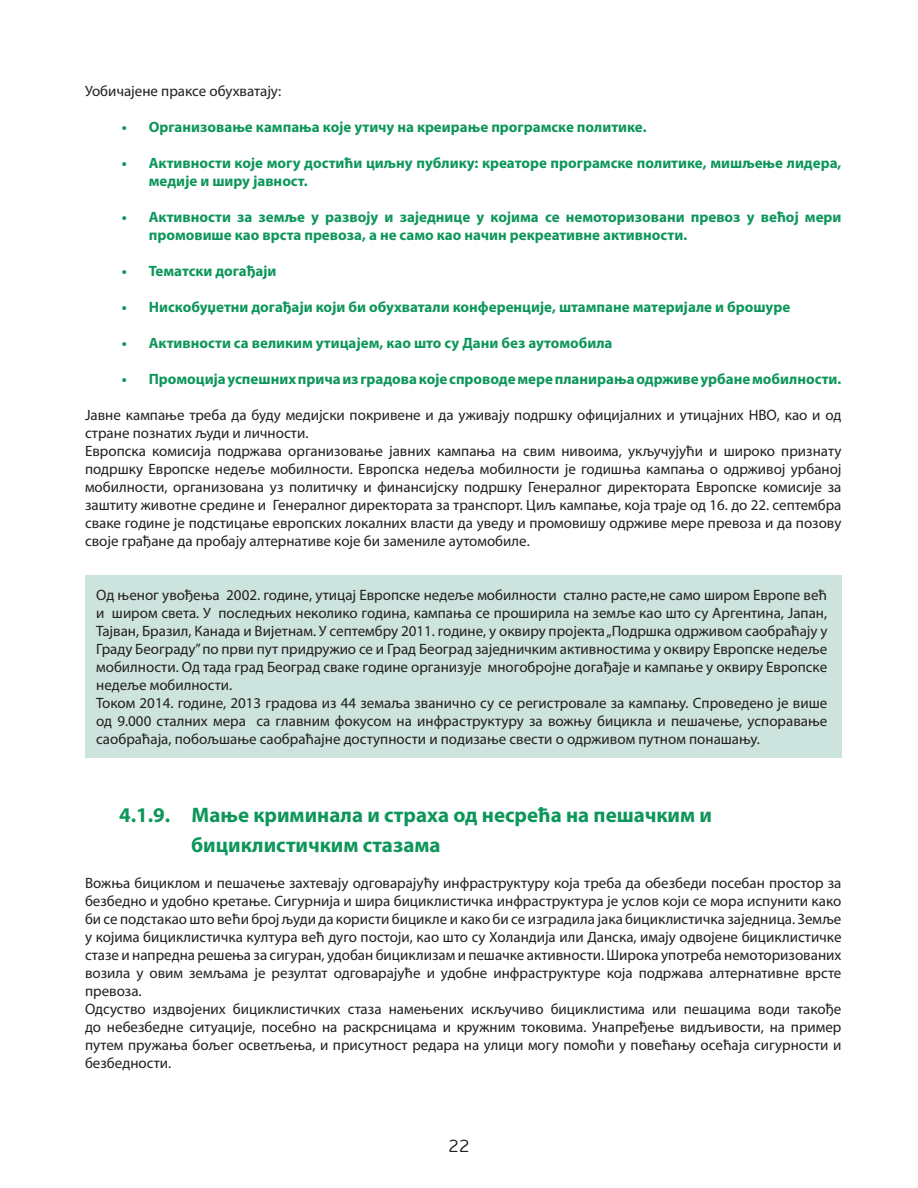
<style>
.page{position:relative;width:918px;height:1188px;background:#fff}
.page>*{position:absolute;margin:0;border:0;box-sizing:border-box;transform-origin:0 0}
.Podnaslovi{font:700 21px "Myriad Pro";color:#0d965a}
.t1{font:300 18px "PF Beau Sans Pro";color:#231f20}
.Obican_tekst{font:15px/18px "Myriad Pro";color:#231f20;text-align:justify}
.nabrajanje{font:700 15px/18px "Myriad Pro";color:#0d965a}
</style>
<div class="page">
<div style="left:85px;top:575px;width:756px;height:183px;background:#cde3de"></div>
<p class="Obican_tekst" style="left:85px;top:82px;width:198px">Уобичајене праксе обухватају:</p>
<p class="nabrajanje" style="left:122px;top:118px;width:526px">• Организовање кампања које утичу на креирање програмске политике.</p>
<p class="nabrajanje" style="left:149px;top:154px;width:694px;text-indent:-27px">• Активности које могу достићи циљну публику: креаторе програмске политике, мишљење лидера, медије и ширу јавност.</p>
<p class="nabrajanje" style="left:149px;top:208px;width:694px;text-indent:-27px">• Активности за земље у развоју и заједнице у којима се немоторизовани превоз у већој мери промовише као врста превоза, а не само као начин рекреативне активности.</p>
<p class="nabrajanje" style="left:122px;top:262px;width:156px">• Тематски догађаји</p>
<p class="nabrajanje" style="left:122px;top:298px;width:670px">• Нискобуџетни догађаји који би обухватали конференције, штампане материјале и брошуре</p>
<p class="nabrajanje" style="left:122px;top:334px;width:492px">• Активности са великим утицајем, као што су Дани без аутомобила</p>
<p class="nabrajanje" style="left:122px;top:370px;width:721px">• Промоцијауспешнихпричаизградовакојеспроводемерепланирањаодрживеурбанемобилности.</p>
<p class="Obican_tekst" style="left:85px;top:406px;width:758px">Јавне кампање треба да буду медијски покривене и да уживају подршку официјалних и утицајних НВО, као и од стране познатих људи и личности.</p>
<p class="Obican_tekst" style="left:85px;top:442px;width:758px">Европска комисија подржава организовање јавних кампања на свим нивоима, укључујући и широко признату подршку Европске недеље мобилности. Европска недеља мобилности је годишња кампања о одрживој урбаној мобилности, организована уз политичку и финансијску подршку Генералног директората Европске комисије за заштиту животне средине и Генералног директората за транспорт. Циљ кампање, која траје од 16. до 22. септембра сваке године је подстицање европских локалних власти да уведу и промовишу одрживе мере превоза и да позову своје грађане да пробају алтернативе које би замениле аутомобиле.</p>
<p class="Obican_tekst" style="left:96px;top:586px;width:733px">Од њеног увођења 2002. године, утицај Европске недеље мобилности стално расте,не само широм Европе већ и широм света. У последњих неколико година, кампања се проширила на земље као што су Аргентина, Јапан, Тајван, Бразил, Канада и Вијетнам. У септембру 2011. године, у оквиру пројекта „Подршка одрживом саобраћају у Граду Београду” по први пут придружио се и Град Београд заједничким активностима у оквиру Европске недеље мобилности. Од тада град Београд сваке године организује многобројне догађаје и кампање у оквиру Европске недеље мобилности.</p>
<p class="Obican_tekst" style="left:96px;top:694px;width:733px">Током 2014. године, 2013 градова из 44 земаља званично су се регистровале за кампању. Спроведено је више од 9.000 сталних мера са главним фокусом на инфраструктуру за вожњу бицикла и пешачење, успоравање саобраћаја, побољшање саобраћајне доступности и подизање свести о одрживом путном понашању.</p>
<p class="Podnaslovi" style="left:119px;top:802px;width:594px">4.1.9. Мање криминала и страха од несрећа на пешачким и</p>
<p class="Podnaslovi" style="left:191px;top:832px;width:251px">бициклистичким стазама</p>
<p class="Obican_tekst" style="left:85px;top:874px;width:758px">Вожња бициклом и пешачење захтевају одговарајућу инфраструктуру која треба да обезбеди посебан простор за безбедно и удобно кретање. Сигурнија и шира бициклистичка инфраструктура је услов који се мора испунити како би се подстакао што већи број људи да користи бицикле и како би се изградила јака бициклистичка заједница. Земље у којима бициклистичка култура већ дуго постоји, као што су Холандија или Данска, имају одвојене бициклистичке стазе и напредна решења за сигуран, удобан бициклизам и пешачке активности. Широка употреба немоторизованих возила у овим земљама је резултат одговарајуће и удобне инфраструктуре која подржава алтернативне врсте превоза.</p>
<p class="Obican_tekst" style="left:85px;top:1000px;width:758px">Одсуство издвојених бициклистичких стаза намењених искључиво бициклистима или пешацима води такође до небезбедне ситуације, посебно на раскрсницама и кружним токовима. Унапређење видљивости, на пример путем пружања бољег осветљења, и присутност редара на улици могу помоћи у повећању осећаја сигурности и безбедности.</p>
<p class="t1" style="left:449px;top:1136px;width:22px">22</p>
</div>
